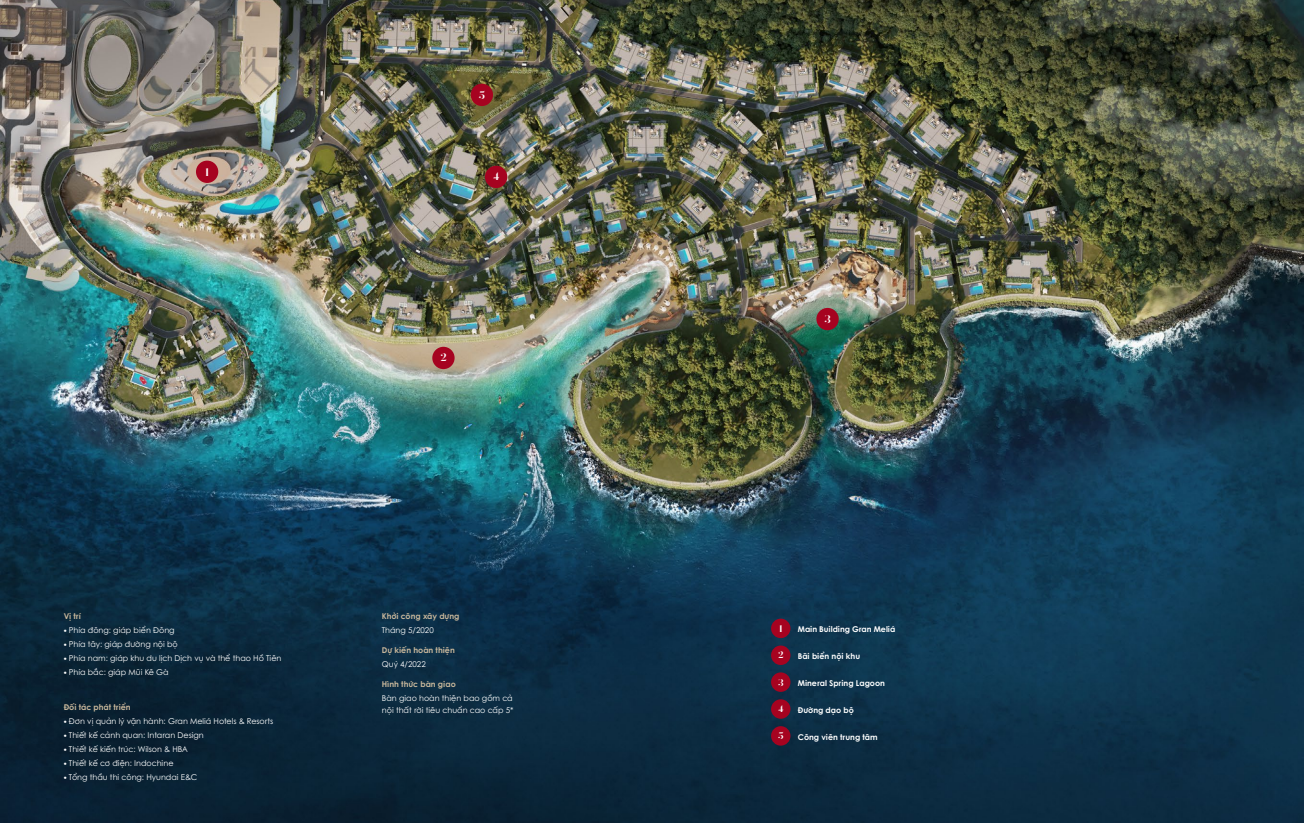
<style>
.page{position:relative;width:1304px;height:823px;background:#fff}
.page>*{position:absolute;margin:0;border:0;box-sizing:border-box;transform-origin:0 0}
.t1{font:700 11px "Narziss Pro Cy";color:#fff}
.t2{font:700 9.6px "Narziss Pro Cy";color:#fff}
.t3{font:8px "SVN Century Gothic";color:#fff}
.t4{font:8px "SVN Century Gothic Bold";color:#fff}
.t5{font:8px "SVN Century Gothic Bold";color:#c9b89c}
.s1{font-family:"SVN Helvetica Now Display Bold"}
</style>
<div class="page">
<img style="left:0;top:0;width:1304px;height:822px">
<div style="left:471px;top:84px;width:22px;height:22px;background:#a60320;border-radius:50%"></div>
<div style="left:196px;top:160px;width:22px;height:23px;background:#a60320;border-radius:50%"></div>
<div style="left:816px;top:308px;width:23px;height:22px;background:#a60320;border-radius:50%"></div>
<div style="left:432px;top:346px;width:23px;height:23px;background:#a60320;border-radius:50%"></div>
<div style="left:485px;top:166px;width:22px;height:22px;background:#a60320;border-radius:50%"></div>
<div style="left:771px;top:725px;width:19px;height:20px;background:#a60320;border-radius:50%"></div>
<div style="left:771px;top:618px;width:19px;height:19px;background:#a60320;border-radius:50%"></div>
<div style="left:771px;top:672px;width:19px;height:19px;background:#a60320;border-radius:50%"></div>
<div style="left:771px;top:645px;width:19px;height:19px;background:#a60320;border-radius:50%"></div>
<div style="left:771px;top:698px;width:19px;height:20px;background:#a60320;border-radius:50%"></div>
<p class="t1" style="left:205px;top:164px;width:6px">1</p>
<p class="t5" style="left:64px;top:610px;width:19px">Vị trí</p>
<p class="t3" style="left:64px;top:624px;width:112px"><span class="s1">•</span> Phía đông: giáp biển Đông</p>
<p class="t3" style="left:64px;top:638px;width:116px"><span class="s1">•</span> Phía tây: giáp đường nội bộ</p>
<p class="t3" style="left:64px;top:652px;width:219px"><span class="s1">•</span> Phía nam: giáp khu du lịch Dịch vụ và thể thao Hồ Tiên</p>
<p class="t3" style="left:64px;top:666px;width:106px"><span class="s1">•</span> Phía bắc: giáp Mũi Kê Gà</p>
<p class="t5" style="left:64px;top:700px;width:68px">Đối tác phát triển</p>
<p class="t3" style="left:64px;top:715px;width:211px"><span class="s1">•</span> Đơn vị quản lý vận hành: Gran Meliá Hotels &amp; Resorts</p>
<p class="t3" style="left:64px;top:729px;width:142px"><span class="s1">•</span> Thiết kế cảnh quan: Intaran Design</p>
<p class="t3" style="left:64px;top:743px;width:126px"><span class="s1">•</span> Thiết kế kiến trúc: Wilson &amp; HBA</p>
<p class="t3" style="left:64px;top:757px;width:111px"><span class="s1">•</span> Thiết kế cơ điện: Indochine</p>
<p class="t3" style="left:64px;top:771px;width:135px"><span class="s1">•</span> Tổng thầu thi công: Hyundai E&amp;C</p>
<p class="t1" style="left:479px;top:87px;width:8px">5</p>
<p class="t1" style="left:493px;top:169px;width:8px">4</p>
<p class="t1" style="left:440px;top:350px;width:8px">2</p>
<p class="t5" style="left:382px;top:610px;width:79px">Khởi công xây dựng</p>
<p class="t3" style="left:382px;top:624px;width:53px">Tháng 5/2020</p>
<p class="t5" style="left:382px;top:644px;width:74px">Dự kiến hoàn thiện</p>
<p class="t3" style="left:382px;top:658px;width:45px">Quý 4/2022</p>
<p class="t5" style="left:382px;top:678px;width:75px">Hình thức bàn giao</p>
<p class="t3" style="left:382px;top:692px;width:132px">Bàn giao hoàn thiện bao gồm cả</p>
<p class="t3" style="left:382px;top:704px;width:133px">nội thất rời tiêu chuẩn cao cấp 5*</p>
<p class="t1" style="left:824px;top:311px;width:8px">3</p>
<p class="t2" style="left:779px;top:621px;width:6px">1</p>
<p class="t2" style="left:778px;top:648px;width:7px">2</p>
<p class="t2" style="left:778px;top:675px;width:7px">3</p>
<p class="t2" style="left:778px;top:701px;width:7px">4</p>
<p class="t2" style="left:778px;top:729px;width:7px">5</p>
<p class="t4" style="left:798px;top:622px;width:99px">Main Building Gran Meliá</p>
<p class="t4" style="left:798px;top:649px;width:64px">Bãi biển nội khu</p>
<p class="t4" style="left:798px;top:676px;width:89px">Mineral Spring Lagoon</p>
<p class="t4" style="left:798px;top:703px;width:58px">Đường dạo bộ</p>
<p class="t4" style="left:798px;top:730px;width:81px">Công viên trung tâm</p>
</div>
